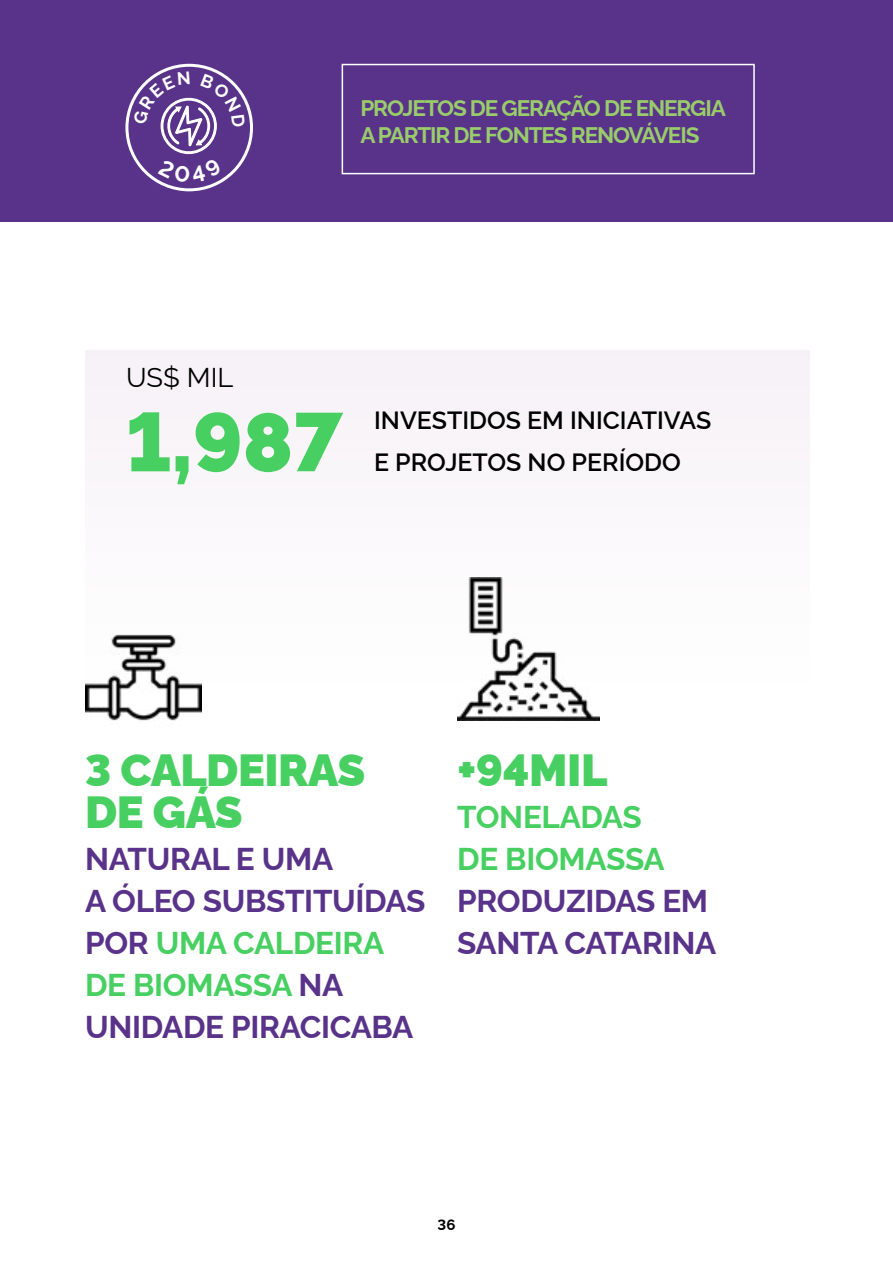
<style>
.page{position:relative;width:893px;height:1263px;background:#fff}
.page>*{position:absolute;margin:0;border:0;box-sizing:border-box;transform-origin:0 0}
.t1{font:900 82.5px "Raleway";color:#47d061}
.t2{font:900 45px/42px "Raleway";letter-spacing:-.01em;color:#47d061}
.t3{font:700 31.5px/42px "Raleway";letter-spacing:-.01em;color:#59338a}
.t4{font:700 31.5px/42px "Raleway";letter-spacing:-.01em;color:#47d061}
.t5{font:27.15px "Raleway";color:#000}
.t6{font:600 24.9px/42px "Raleway";color:#000}
.t7{font:700 22.5px/27px "Raleway";letter-spacing:-.05em;color:#99cc6b}
.t8{font:700 15px "Raleway";color:#000}
.s1{color:#47d061}
</style>
<div class="page">
<div style="left:85px;top:350px;width:725px;height:228px;background:#f9f6f9"></div>
<img style="left:85px;top:634px;width:116px;height:87px">
<img style="left:457px;top:578px;width:143px;height:142px">
<div style="left:0;top:0;width:893px;height:221px;background:#59338a"></div>
<div style="left:342px;top:64px;width:413px;height:110px;border:2px solid #fff"></div>
<svg style="left:133px;top:63px;width:112px;height:159px"></svg>
<p class="t7" style="left:360px;top:92px;width:367px">PROJETOS DE GERAÇÃO DE ENERGIA<br>A PARTIR DE FONTES RENOVÁVEIS</p>
<p class="t5" style="left:126px;top:356px;width:109px">US$ MIL</p>
<h1 class="t1" style="left:126px;top:376px;width:218px">1,987</h1>
<p class="t6" style="left:374px;top:397px;width:339px">INVESTIDOS EM INICIATIVAS<br>E PROJETOS NO PERÍODO</p>
<h2 class="t2" style="left:85px;top:744px;width:282px">3 CALDEIRAS<br>DE GÁS</h2>
<p class="t3" style="left:85px;top:835px;width:342px">NATURAL E UMA<br>A ÓLEO SUBSTITUÍDAS<br>POR <span class="s1">UMA CALDEIRA<br>DE BIOMASSA</span> NA<br>UNIDADE PIRACICABA</p>
<h2 class="t2" style="left:457px;top:744px;width:152px">+94MIL</h2>
<p class="t4" style="left:457px;top:793px;width:209px">TONELADAS<br>DE BIOMASSA</p>
<p class="t3" style="left:457px;top:877px;width:261px">PRODUZIDAS EM<br>SANTA CATARINA</p>
<p class="t8" style="left:438px;top:1213px;width:19px">36</p>
</div>
